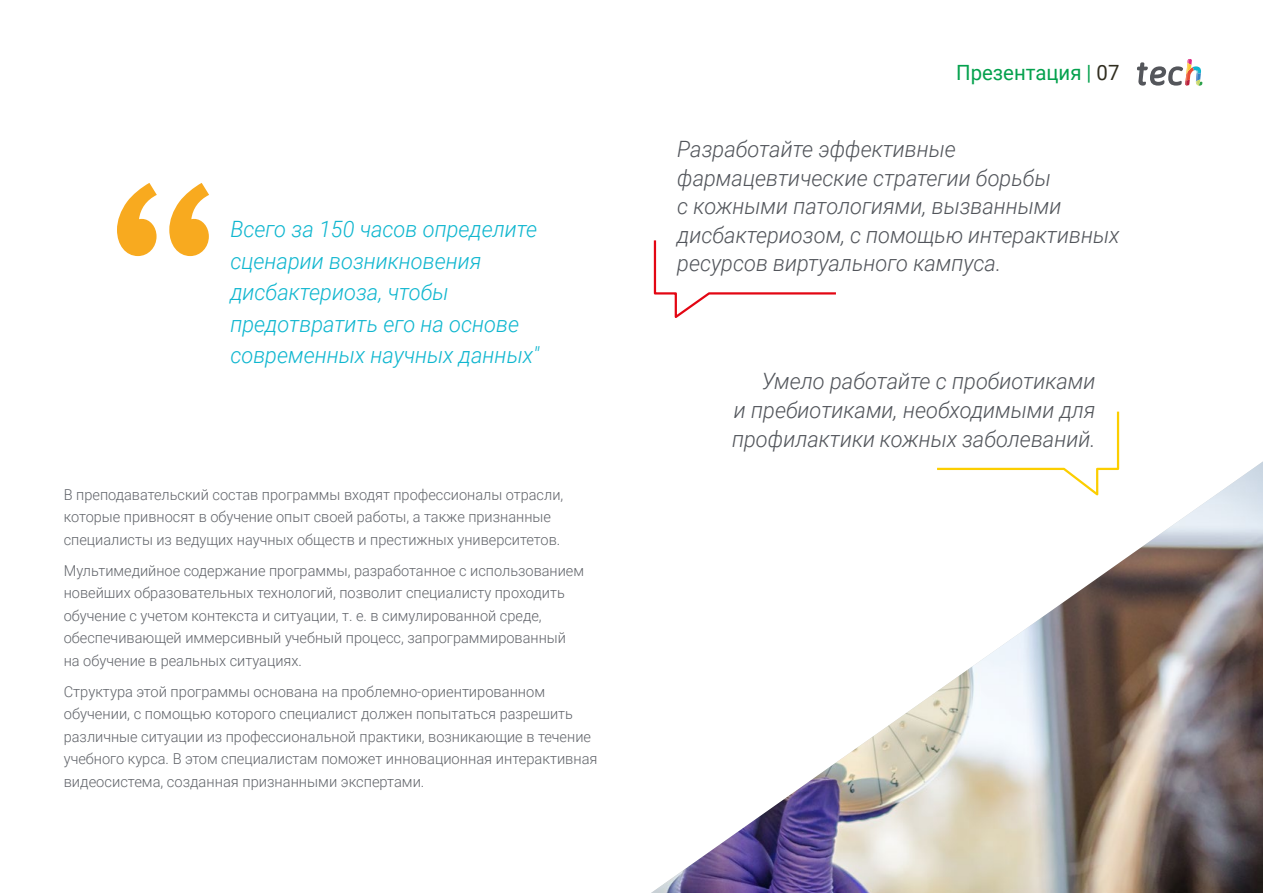
<style>
.page{position:relative;width:1263px;height:893px;background:#fff}
.page>*{position:absolute;margin:0;border:0;box-sizing:border-box;transform-origin:0 0}
.t1{font:italic 300 22.5px/28.5px "Roboto";color:#52555b;text-align:justify}
.t2{font:italic 300 22.5px/31.5px "Roboto";color:#0fb6cf}
.t3{font:21px "Roboto";color:#04a14d}
.t4{font:300 15px/22.5px "Roboto";color:#61646a}
.s1{color:#312e20}
</style>
<div class="page">
<img style="left:651px;top:461px;width:612px;height:432px">
<svg style="left:935px;top:411px;width:185px;height:88px"></svg>
<svg style="left:653px;top:240px;width:183px;height:78px"></svg>
<svg style="left:117px;top:183px;width:92px;height:73px"></svg>
<svg style="left:1137px;top:59px;width:65px;height:27px"></svg>
<h1 class="t2" style="left:230px;top:213px;width:310px">Всего за 150 часов определите сценарии возникновения дисбактериоза, чтобы предотвратить его на основе современных научных данных"</h1>
<p class="t4" style="left:64px;top:482px;width:501px">В преподавательский состав программы входят профессионалы отрасли, которые привносят в обучение опыт своей работы, а также признанные специалисты из ведущих научных обществ и престижных университетов.</p>
<p class="t4" style="left:64px;top:558px;width:522px">Мультимедийное содержание программы, разработанное с использованием новейших образовательных технологий, позволит специалисту проходить обучение с учетом контекста и ситуации, т. е. в симулированной среде, обеспечивающей иммерсивный учебный процесс, запрограммированный на обучение в реальных ситуациях.</p>
<p class="t4" style="left:64px;top:679px;width:535px">Структура этой программы основана на проблемно-ориентированном обучении, с помощью которого специалист должен попытаться разрешить различные ситуации из профессиональной практики, возникающие в течение учебного курса. В этом специалистам поможет инновационная интерактивная видеосистема, созданная признанными экспертами.</p>
<h2 class="t3" style="left:956px;top:57px;width:165px">Презентация | <span class="s1">07</span></h2>
<h1 class="t1" style="left:677px;top:134px;width:444px;text-align:left">Разработайте эффективные фармацевтические стратегии борьбы<br>с кожными патологиями, вызванными дисбактериозом, с помощью интерактивных ресурсов виртуального кампуса.</h1>
<h1 class="t1" style="left:732px;top:366px;width:365px;text-indent:30px">Умело работайте с пробиотиками и пребиотиками, необходимыми для профилактики кожных заболеваний.</h1>
</div>
